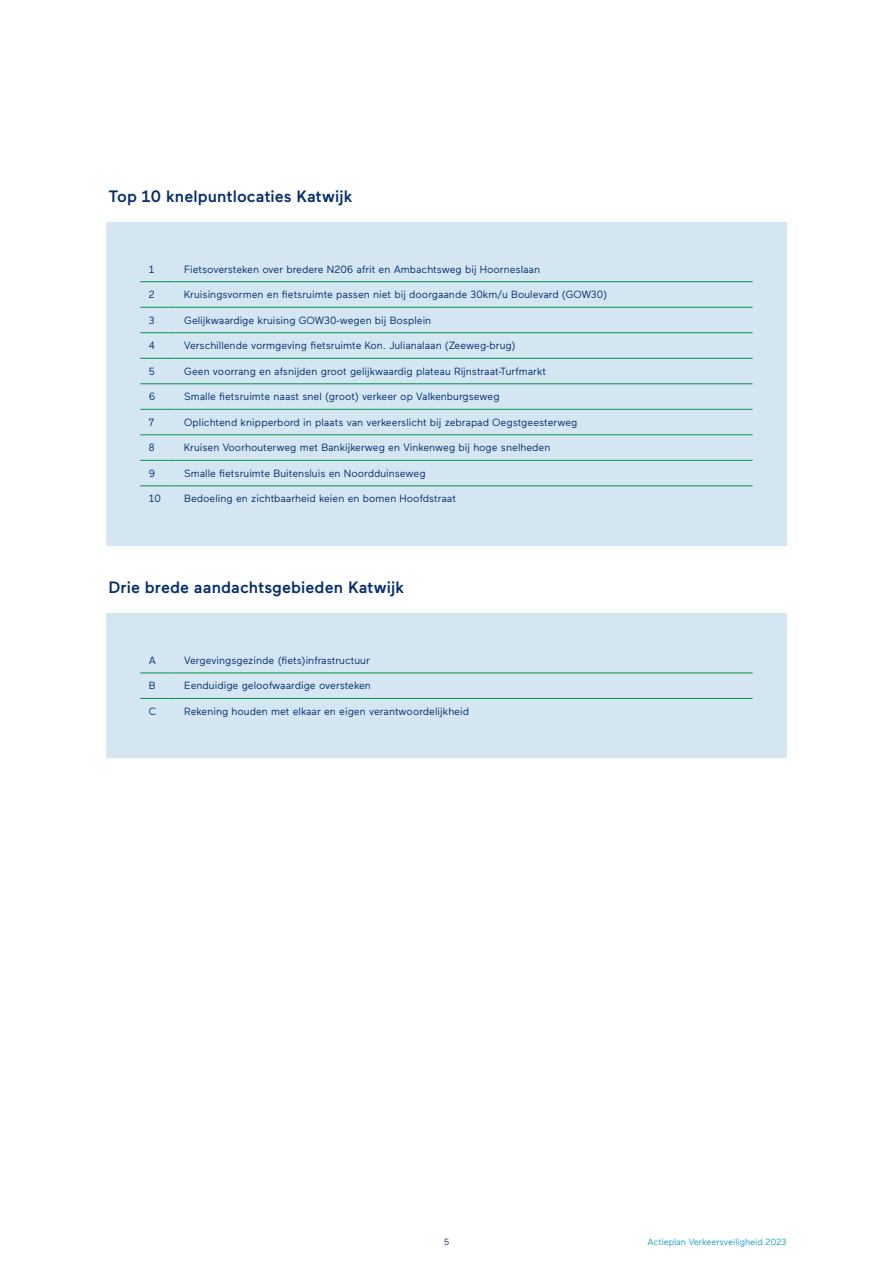
<style>
.page{position:relative;width:893px;height:1263px;background:#fff}
.page>*{position:absolute;margin:0;border:0;box-sizing:border-box;transform-origin:0 0}
.t1{font:500 16.5px "Maax";letter-spacing:.005em;color:#052e70}
.t2{font:10.5px "Maax";color:#052e70}
.t3{font:9px "Maax";color:#169fc9}
.t4{font:9px "Maax";color:#052e70}
</style>
<div class="page">
<div style="left:106px;top:222px;width:681px;height:323px;background:#d3e6f2"></div>
<hr style="left:140px;top:281px;width:36px;height:1px;background:#039147">
<hr style="left:176px;top:281px;width:577px;height:1px;background:#039147">
<hr style="left:140px;top:307px;width:36px;height:1px;background:#039147">
<hr style="left:176px;top:307px;width:577px;height:1px;background:#039147">
<hr style="left:140px;top:332px;width:36px;height:1px;background:#039147">
<hr style="left:176px;top:332px;width:577px;height:1px;background:#039147">
<hr style="left:140px;top:358px;width:36px;height:1px;background:#039147">
<hr style="left:176px;top:358px;width:577px;height:1px;background:#039147">
<hr style="left:140px;top:383px;width:36px;height:1px;background:#039147">
<hr style="left:176px;top:383px;width:577px;height:1px;background:#039147">
<hr style="left:140px;top:409px;width:36px;height:1px;background:#039147">
<hr style="left:176px;top:409px;width:577px;height:1px;background:#039147">
<hr style="left:140px;top:435px;width:36px;height:1px;background:#039147">
<hr style="left:176px;top:435px;width:577px;height:1px;background:#039147">
<hr style="left:140px;top:460px;width:36px;height:1px;background:#039147">
<hr style="left:176px;top:460px;width:577px;height:1px;background:#039147">
<hr style="left:140px;top:486px;width:36px;height:1px;background:#039147">
<hr style="left:176px;top:486px;width:577px;height:1px;background:#039147">
<div style="left:106px;top:613px;width:681px;height:145px;background:#d3e6f2"></div>
<hr style="left:140px;top:673px;width:36px;height:1px;background:#039147">
<hr style="left:176px;top:673px;width:577px;height:1px;background:#039147">
<hr style="left:140px;top:698px;width:36px;height:1px;background:#039147">
<hr style="left:176px;top:698px;width:577px;height:1px;background:#039147">
<h1 class="t1" style="left:108px;top:185px;width:245px">Top 10 knelpuntlocaties Katwijk</h1>
<p class="t2" style="left:149px;top:262px;width:7px">1</p>
<p class="t2" style="left:184px;top:262px;width:357px">Fietsoversteken over bredere N206 afrit en Ambachtsweg bij Hoorneslaan</p>
<p class="t2" style="left:149px;top:288px;width:8px">2</p>
<p class="t2" style="left:184px;top:288px;width:424px">Kruisingsvormen en fietsruimte passen niet bij doorgaande 30km/u Boulevard (GOW30)</p>
<p class="t2" style="left:149px;top:313px;width:7px">3</p>
<p class="t2" style="left:184px;top:313px;width:249px">Gelijkwaardige kruising GOW30-wegen bij Bosplein</p>
<p class="t2" style="left:149px;top:339px;width:8px">4</p>
<p class="t2" style="left:184px;top:339px;width:333px">Verschillende vormgeving fietsruimte Kon. Julianalaan (Zeeweg-brug)</p>
<p class="t2" style="left:149px;top:364px;width:7px">5</p>
<p class="t2" style="left:184px;top:364px;width:363px">Geen voorrang en afsnijden groot gelijkwaardig plateau Rijnstraat-Turfmarkt</p>
<p class="t2" style="left:149px;top:390px;width:8px">6</p>
<p class="t2" style="left:184px;top:390px;width:317px">Smalle fietsruimte naast snel (groot) verkeer op Valkenburgseweg</p>
<p class="t2" style="left:149px;top:415px;width:7px">7</p>
<p class="t2" style="left:184px;top:415px;width:395px">Oplichtend knipperbord in plaats van verkeerslicht bij zebrapad Oegstgeesterweg</p>
<p class="t2" style="left:149px;top:441px;width:7px">8</p>
<p class="t2" style="left:184px;top:441px;width:368px">Kruisen Voorhouterweg met Bankijkerweg en Vinkenweg bij hoge snelheden</p>
<p class="t2" style="left:149px;top:466px;width:8px">9</p>
<p class="t2" style="left:184px;top:466px;width:243px">Smalle fietsruimte Buitensluis en Noordduinseweg</p>
<p class="t2" style="left:149px;top:492px;width:14px">10</p>
<p class="t2" style="left:184px;top:492px;width:273px">Bedoeling en zichtbaarheid keien en bomen Hoofdstraat</p>
<h1 class="t1" style="left:108px;top:576px;width:297px">Drie brede aandachtsgebieden Katwijk</h1>
<p class="t2" style="left:149px;top:653px;width:9px">A</p>
<p class="t2" style="left:184px;top:653px;width:187px">Vergevingsgezinde (fiets)infrastructuur</p>
<p class="t2" style="left:149px;top:679px;width:8px">B</p>
<p class="t2" style="left:184px;top:679px;width:188px">Eenduidige geloofwaardige oversteken</p>
<p class="t2" style="left:149px;top:704px;width:9px">C</p>
<p class="t2" style="left:184px;top:704px;width:286px">Rekening houden met elkaar en eigen verantwoordelijkheid</p>
<p class="t4" style="left:444px;top:1236px;width:6px">5</p>
<p class="t3" style="left:647px;top:1236px;width:141px">Actieplan Verkeersveiligheid 2023</p>
</div>
